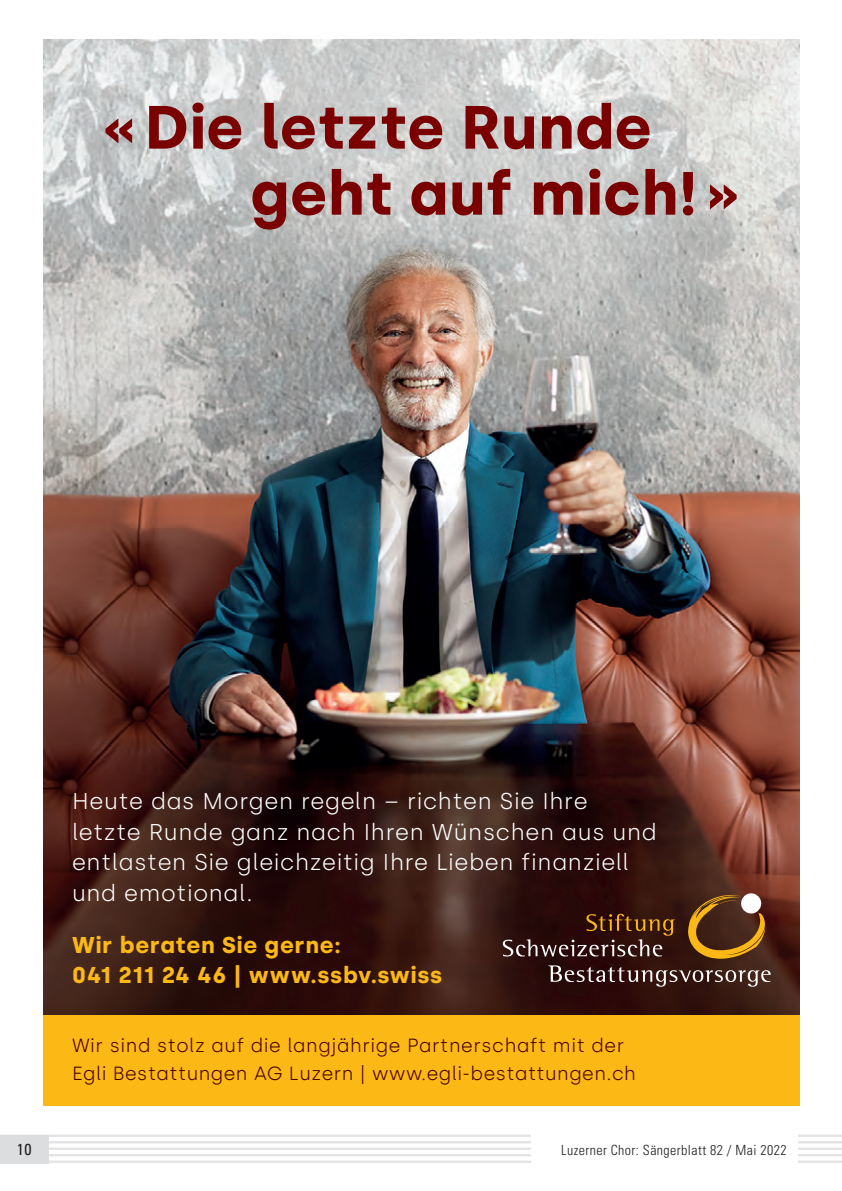
<style>
.page{position:relative;width:842px;height:1191px;background:#fff}
.page>*{position:absolute;margin:0;border:0;box-sizing:border-box;transform-origin:0 0}
.t1{font:700 61px/66px "Silka";letter-spacing:.01em;color:#790100}
.t2{font:300 22.8px/30.4px "Silka";letter-spacing:.03em;color:#fff}
.t3{font:700 22.8px/30.4px "Silka";letter-spacing:.03em;color:#fcb814}
.t4{font:300 19px/28px "Silka";letter-spacing:.025em;color:#470000}
.t5{font:condensed 16px "Univers";color:#231f20}
.t6{font:300 condensed 14px "Univers";letter-spacing:.03em;color:#231f20}
</style>
<div class="page">
<hr style="left:0;top:1141px;width:842px;height:2px;background:#d1d2d4">
<hr style="left:0;top:1134px;width:842px;height:3px;background:#d1d2d4">
<hr style="left:0;top:1147px;width:842px;height:3px;background:#d1d2d4">
<hr style="left:0;top:1154px;width:842px;height:2px;background:#d1d2d4">
<hr style="left:0;top:1160px;width:842px;height:2px;background:#d1d2d4">
<svg style="left:841px;top:1134px;width:1px;height:28px"></svg>
<div style="left:531px;top:1133px;width:267px;height:32px;background:#fff"></div>
<div style="left:0;top:1134px;width:48px;height:29px;background:#dcdddf"></div>
<img style="left:43px;top:318px;width:756px;height:697px">
<svg style="left:503px;top:913px;width:172px;height:43px;background:#47291e"></svg>
<svg style="left:548px;top:965px;width:223px;height:21px;background:#59403b"></svg>
<svg style="left:688px;top:893px;width:77px;height:66px;background:#795326"></svg>
<div style="left:43px;top:40px;width:756px;height:278px;background:#fff;opacity:.3"></div>
<div style="left:43px;top:1015px;width:756px;height:91px;background:#fcb814"></div>
<h1 class="t1" style="left:250px;top:94px;width:492px;text-indent:-149px">« Die letzte Runde geht auf mich! »</h1>
<p class="t2" style="left:72px;top:786px;width:586px">Heute das Morgen regeln – richten Sie Ihre letzte Runde ganz nach Ihren Wünschen aus und entlasten Sie gleichzeitig Ihre Lieben finanziell und emotional.</p>
<p class="t3" style="left:72px;top:929px;width:372px">Wir beraten Sie gerne:<br>041 211 24 46 | www.ssbv.swiss</p>
<p class="t4" style="left:72px;top:1031px;width:566px">Wir sind stolz auf die langjährige Partnerschaft mit der<br>Egli Bestattungen AG Luzern | www.egli-bestattungen.ch</p>
<p class="t5" style="left:17px;top:1139px;width:16px">10</p>
<p class="t6" style="left:561px;top:1141px;width:227px">Luzerner Chor: Sängerblatt 82 / Mai 2022</p>
</div>
